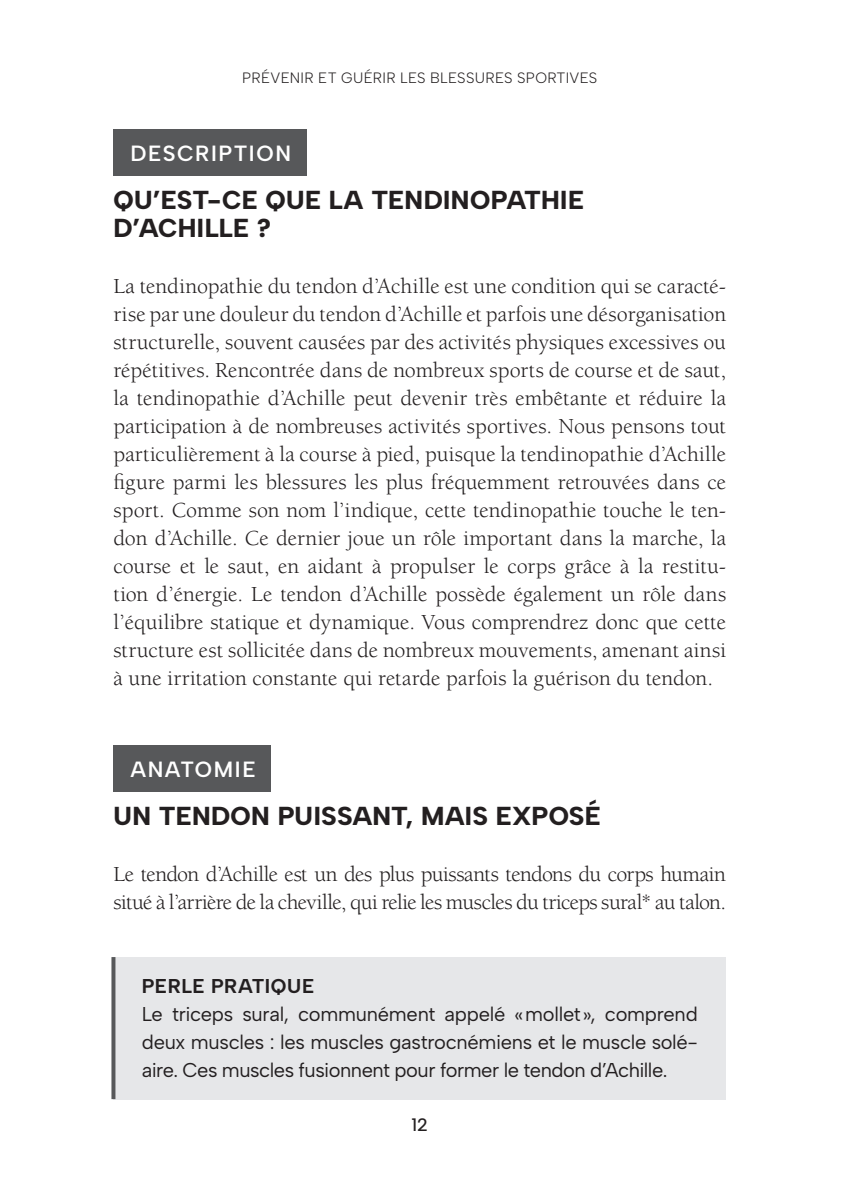
<style>
.page{position:relative;width:851px;height:1191px;background:#fff}
.page>*{position:absolute;margin:0;border:0;box-sizing:border-box;transform-origin:0 0}
.t1{font:800 26px/28px "Albert Sans";letter-spacing:.01em;color:#231f20}
.t2{font:22px/28px "Berkeley Pro";letter-spacing:-.015em;color:#231f20;text-align:justify}
.t3{font:600 22px "Albert Sans";letter-spacing:.07em;color:#fff}
.t4{font:20px/28px "Albert Sans";letter-spacing:-.025em;color:#231f20;text-align:justify}
.t5{font:700 20px "Albert Sans";letter-spacing:.03em;color:#231f20}
.t6{font:500 18px "Albert Sans";color:#231f20}
.t7{font:300 15px "Albert Sans";letter-spacing:.02em;color:#231f20}
</style>
<div class="page">
<div style="left:113px;top:129px;width:193px;height:46px;background:#57585a"></div>
<div style="left:113px;top:745px;width:158px;height:46px;background:#57585a"></div>
<div style="left:113px;top:957px;width:613px;height:142px;background:#e6e7e9"></div>
<svg style="left:111px;top:957px;width:4px;height:142px"></svg>
<p class="t7" style="left:242px;top:69px;width:356px">PRÉVENIR ET GUÉRIR LES BLESSURES SPORTIVES</p>
<p class="t3" style="left:130px;top:140px;width:162px">DESCRIPTION</p>
<p class="t1" style="left:113px;top:186px;width:472px">QU’EST-CE QUE LA TENDINOPATHIE<br>D’ACHILLE ?</p>
<p class="t2" style="left:113px;top:272px;width:614px">La tendinopathie du tendon d’Achille est une condition qui se caracté&shy;rise par une douleur du tendon d’Achille et parfois une désorganisation structurelle, souvent causées par des activités physiques excessives ou répétitives. Rencontrée dans de nombreux sports de course et de saut, la tendinopathie d’Achille peut devenir très embêtante et réduire la participation à de nombreuses activités sportives. Nous pensons tout particulièrement à la course à pied, puisque la tendinopathie d’Achille figure parmi les blessures les plus fréquemment retrouvées dans ce sport. Comme son nom l’indique, cette tendinopathie touche le ten&shy;don d’Achille. Ce dernier joue un rôle important dans la marche, la course et le saut, en aidant à propulser le corps grâce à la restitu&shy;tion d’énergie. Le tendon d’Achille possède également un rôle dans l’équilibre statique et dynamique. Vous comprendrez donc que cette structure est sollicitée dans de nombreux mouvements, amenant ainsi à une irritation constante qui retarde parfois la guérison du tendon.</p>
<p class="t3" style="left:130px;top:756px;width:127px">ANATOMIE</p>
<p class="t1" style="left:113px;top:802px;width:489px">UN TENDON PUISSANT, MAIS EXPOSÉ</p>
<p class="t2" style="left:113px;top:860px;width:614px">Le tendon d’Achille est un des plus puissants tendons du corps humain situé à l’arrière de la cheville, qui relie les muscles du triceps sural* au talon.</p>
<p class="t5" style="left:142px;top:974px;width:174px">PERLE PRATIQUE</p>
<p class="t4" style="left:142px;top:1000px;width:557px">Le triceps sural, communément appelé «mollet», comprend deux muscles : les muscles gastrocnémiens et le muscle solé&shy;aire. Ces muscles fusionnent pour former le tendon d’Achille.</p>
<p class="t6" style="left:411px;top:1113px;width:18px">12</p>
</div>
